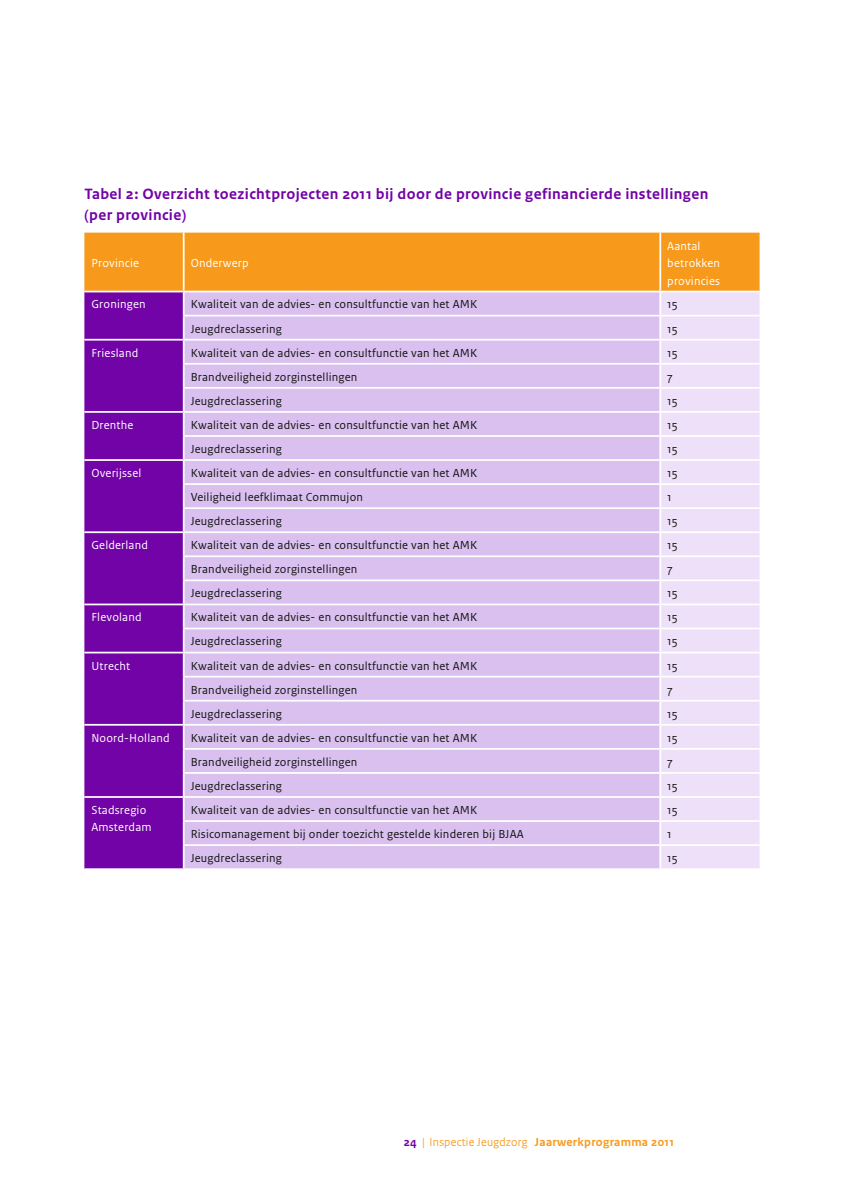
<style>
.page{position:relative;width:844px;height:1191px;background:#fff}
.page>*{position:absolute;margin:0;border:0;box-sizing:border-box;transform-origin:0 0}
.t1{font:700 15.75px/21px "Rijksoverheid Sans Text";letter-spacing:.025em;color:#7203a6}
.t2{font:12.25px "Rijksoverheid Sans Text";letter-spacing:.015em;color:#151616}
.t3{font:12.25px/17.5px "Rijksoverheid Sans Text";letter-spacing:.015em;color:#fff}
.t4{font:700 12.25px "Rijksoverheid Sans Text";letter-spacing:.025em;color:#f79a1c}
.s1{color:#7203a6}
.s2{font-family:"Rijksoverheid Sans Heading";font-weight:400}
</style>
<div class="page">
<svg style="left:84px;top:233px;width:675px;height:635px;background:#d3acd4"></svg>
<hr style="left:660px;top:844px;width:99px;height:2px;background:#fff">
<hr style="left:659px;top:846px;width:2px;height:22px;background:#fff">
<p class="t1" style="left:84px;top:184px;width:625px">Tabel 2: Overzicht toezichtprojecten 2011 bij door de provincie gefinancierde instellingen (per provincie)</p>
<p class="t3" style="left:91px;top:254px;width:49px">Provincie</p>
<p class="t3" style="left:191px;top:254px;width:60px">Onderwerp</p>
<p class="t3" style="left:667px;top:237px;width:54px">Aantal betrokken provincies</p>
<p class="t3" style="left:91px;top:296px;width:56px">Groningen</p>
<p class="t2" style="left:191px;top:297px;width:288px">Kwaliteit van de advies- en consultfunctie van het AMK</p>
<p class="t2" style="left:667px;top:297px;width:12px">15</p>
<p class="t2" style="left:191px;top:321px;width:93px">Jeugdreclassering</p>
<p class="t2" style="left:667px;top:321px;width:12px">15</p>
<p class="t3" style="left:91px;top:344px;width:48px">Friesland</p>
<p class="t2" style="left:191px;top:345px;width:288px">Kwaliteit van de advies- en consultfunctie van het AMK</p>
<p class="t2" style="left:667px;top:345px;width:12px">15</p>
<p class="t2" style="left:191px;top:370px;width:168px">Brandveiligheid zorginstellingen</p>
<p class="t2" style="left:667px;top:370px;width:7px">7</p>
<p class="t2" style="left:191px;top:394px;width:93px">Jeugdreclassering</p>
<p class="t2" style="left:667px;top:394px;width:12px">15</p>
<p class="t3" style="left:91px;top:416px;width:44px">Drenthe</p>
<p class="t2" style="left:191px;top:418px;width:288px">Kwaliteit van de advies- en consultfunctie van het AMK</p>
<p class="t2" style="left:667px;top:418px;width:12px">15</p>
<p class="t2" style="left:191px;top:442px;width:93px">Jeugdreclassering</p>
<p class="t2" style="left:667px;top:442px;width:12px">15</p>
<p class="t3" style="left:91px;top:464px;width:51px">Overijssel</p>
<p class="t2" style="left:191px;top:466px;width:288px">Kwaliteit van de advies- en consultfunctie van het AMK</p>
<p class="t2" style="left:667px;top:466px;width:12px">15</p>
<p class="t2" style="left:191px;top:490px;width:174px">Veiligheid leefklimaat Commujon</p>
<p class="t2" style="left:667px;top:490px;width:6px">1</p>
<p class="t2" style="left:191px;top:514px;width:93px">Jeugdreclassering</p>
<p class="t2" style="left:667px;top:514px;width:12px">15</p>
<p class="t3" style="left:91px;top:536px;width:58px">Gelderland</p>
<p class="t2" style="left:191px;top:538px;width:288px">Kwaliteit van de advies- en consultfunctie van het AMK</p>
<p class="t2" style="left:667px;top:538px;width:12px">15</p>
<p class="t2" style="left:191px;top:562px;width:168px">Brandveiligheid zorginstellingen</p>
<p class="t2" style="left:667px;top:562px;width:7px">7</p>
<p class="t2" style="left:191px;top:586px;width:93px">Jeugdreclassering</p>
<p class="t2" style="left:667px;top:586px;width:12px">15</p>
<p class="t3" style="left:91px;top:609px;width:52px">Flevoland</p>
<p class="t2" style="left:191px;top:610px;width:288px">Kwaliteit van de advies- en consultfunctie van het AMK</p>
<p class="t2" style="left:667px;top:610px;width:12px">15</p>
<p class="t2" style="left:191px;top:634px;width:93px">Jeugdreclassering</p>
<p class="t2" style="left:667px;top:634px;width:12px">15</p>
<p class="t3" style="left:91px;top:657px;width:40px">Utrecht</p>
<p class="t2" style="left:191px;top:658px;width:288px">Kwaliteit van de advies- en consultfunctie van het AMK</p>
<p class="t2" style="left:667px;top:658px;width:12px">15</p>
<p class="t2" style="left:191px;top:682px;width:168px">Brandveiligheid zorginstellingen</p>
<p class="t2" style="left:667px;top:682px;width:7px">7</p>
<p class="t2" style="left:191px;top:706px;width:93px">Jeugdreclassering</p>
<p class="t2" style="left:667px;top:706px;width:12px">15</p>
<p class="t3" style="left:91px;top:729px;width:80px">Noord-Holland</p>
<p class="t2" style="left:191px;top:730px;width:288px">Kwaliteit van de advies- en consultfunctie van het AMK</p>
<p class="t2" style="left:667px;top:730px;width:12px">15</p>
<p class="t2" style="left:191px;top:754px;width:168px">Brandveiligheid zorginstellingen</p>
<p class="t2" style="left:667px;top:754px;width:7px">7</p>
<p class="t2" style="left:191px;top:779px;width:93px">Jeugdreclassering</p>
<p class="t2" style="left:667px;top:779px;width:12px">15</p>
<p class="t3" style="left:91px;top:801px;width:62px">Stadsregio<br>Amsterdam</p>
<p class="t2" style="left:191px;top:803px;width:288px">Kwaliteit van de advies- en consultfunctie van het AMK</p>
<p class="t2" style="left:667px;top:803px;width:12px">15</p>
<p class="t2" style="left:191px;top:827px;width:334px">Risicomanagement bij onder toezicht gestelde kinderen bij BJAA</p>
<p class="t2" style="left:667px;top:827px;width:6px">1</p>
<p class="t2" style="left:191px;top:851px;width:93px">Jeugdreclassering</p>
<p class="t2" style="left:667px;top:851px;width:12px">15</p>
<p class="t4" style="left:403px;top:1135px;width:272px"><span class="s1">24</span> <span class="s2">| Inspectie Jeugdzorg</span> Jaarwerkprogramma 2011</p>
</div>
